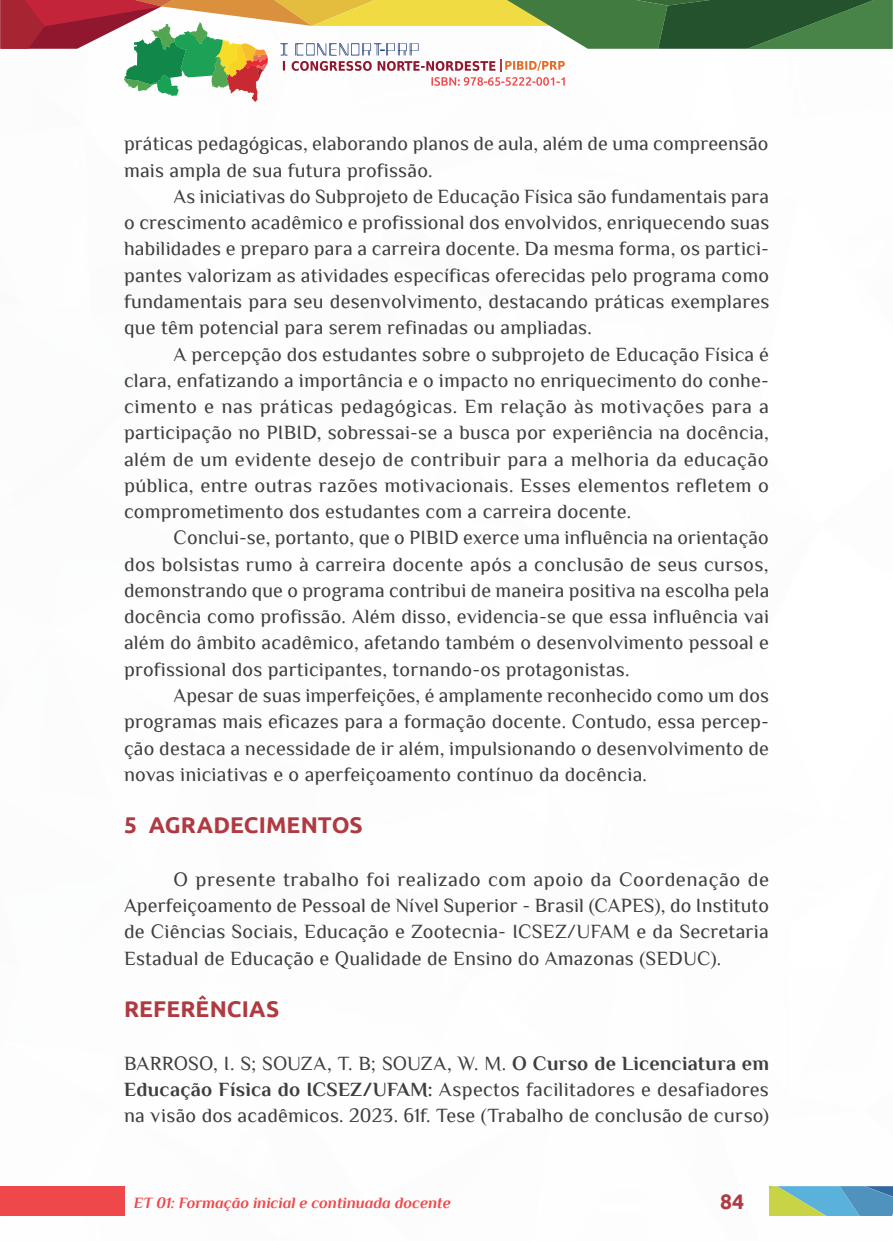
<style>
.page{position:relative;width:893px;height:1241px;background:#fff}
.page>*{position:absolute;margin:0;border:0;box-sizing:border-box;transform-origin:0 0}
._8_SUBTÍTULO_1{font:700 22.75px "Ubuntu";letter-spacing:.005em;color:#af3a41}
.t1{font:700 21px "Ubuntu";color:#af3a41}
._6_CORPO{font:20.12px/26.2px "Philosopher";letter-spacing:.01em;color:#3e3e3f;text-align:justify}
._12_REFERENCIAS{font:20.12px/26.2px "Philosopher";letter-spacing:.01em;color:#3e3e3f;text-align:justify}
.t2{font:italic 700 15.75px "Philosopher";color:#ef484b}
.s1{font-weight:700}
</style>
<div class="page">
<div style="left:0;top:1185px;width:124px;height:30px;background:#ef484b"></div>
<svg style="left:0;top:0;width:892px;height:102px"></svg>
<svg style="left:769px;top:1186px;width:124px;height:29px;background:#72aea9"></svg>
<p class="_6_CORPO" style="left:124px;top:131px;width:646px">práticas pedagógicas, elaborando planos de aula, além de uma compreensão mais ampla de sua futura profissão.</p>
<p class="_6_CORPO" style="left:124px;top:183px;width:647px;text-indent:50px">As iniciativas do Subprojeto de Educação Física são fundamentais para o crescimento acadêmico e profissional dos envolvidos, enriquecendo suas habilidades e preparo para a carreira docente. Da mesma forma, os partici&shy;pantes valorizam as atividades específicas oferecidas pelo programa como fundamentais para seu desenvolvimento, destacando práticas exemplares que têm potencial para serem refinadas ou ampliadas.</p>
<p class="_6_CORPO" style="left:124px;top:341px;width:646px;text-indent:50px">A percepção dos estudantes sobre o subprojeto de Educação Física é clara, enfatizando a importância e o impacto no enriquecimento do conhe&shy;cimento e nas práticas pedagógicas. Em relação às motivações para a participação no PIBID, sobressai-se a busca por experiência na docência, além de um evidente desejo de contribuir para a melhoria da educação pública, entre outras razões motivacionais. Esses elementos refletem o comprometimento dos estudantes com a carreira docente.</p>
<p class="_6_CORPO" style="left:124px;top:524px;width:647px;text-indent:50px">Conclui-se, portanto, que o PIBID exerce uma influência na orientação dos bolsistas rumo à carreira docente após a conclusão de seus cursos, demonstrando que o programa contribui de maneira positiva na escolha pela docência como profissão. Além disso, evidencia-se que essa influência vai além do âmbito acadêmico, afetando também o desenvolvimento pessoal e profissional dos participantes, tornando-os protagonistas.</p>
<p class="_6_CORPO" style="left:124px;top:682px;width:646px;text-indent:50px">Apesar de suas imperfeições, é amplamente reconhecido como um dos programas mais eficazes para a formação docente. Contudo, essa percep&shy;ção destaca a necessidade de ir além, impulsionando o desenvolvimento de novas iniciativas e o aperfeiçoamento contínuo da docência.</p>
<p class="_8_SUBTÍTULO_1" style="left:124px;top:811px;width:240px">5 AGRADECIMENTOS</p>
<p class="_6_CORPO" style="left:124px;top:866px;width:647px;text-indent:50px">O presente trabalho foi realizado com apoio da Coordenação de Aperfeiçoamento de Pessoal de Nível Superior - Brasil (CAPES), do Instituto de Ciências Sociais, Educação e Zootecnia- ICSEZ/UFAM e da Secretaria Estadual de Educação e Qualidade de Ensino do Amazonas (SEDUC).</p>
<p class="_8_SUBTÍTULO_1" style="left:124px;top:995px;width:157px">REFERÊNCIAS</p>
<p class="_12_REFERENCIAS" style="left:124px;top:1049px;width:646px">BARROSO, I. S; SOUZA, T. B; SOUZA, W. M. <span class="s1">O Curso de Licenciatura em Educação Física do ICSEZ/UFAM:</span> Aspectos facilitadores e desafiadores na visão dos acadêmicos. 2023. 61f. Tese (Trabalho de conclusão de curso)</p>
<p class="t2" style="left:134px;top:1193px;width:318px">ET 01: Formação inicial e continuada docente</p>
<p class="t1" style="left:720px;top:1188px;width:25px">84</p>
</div>
